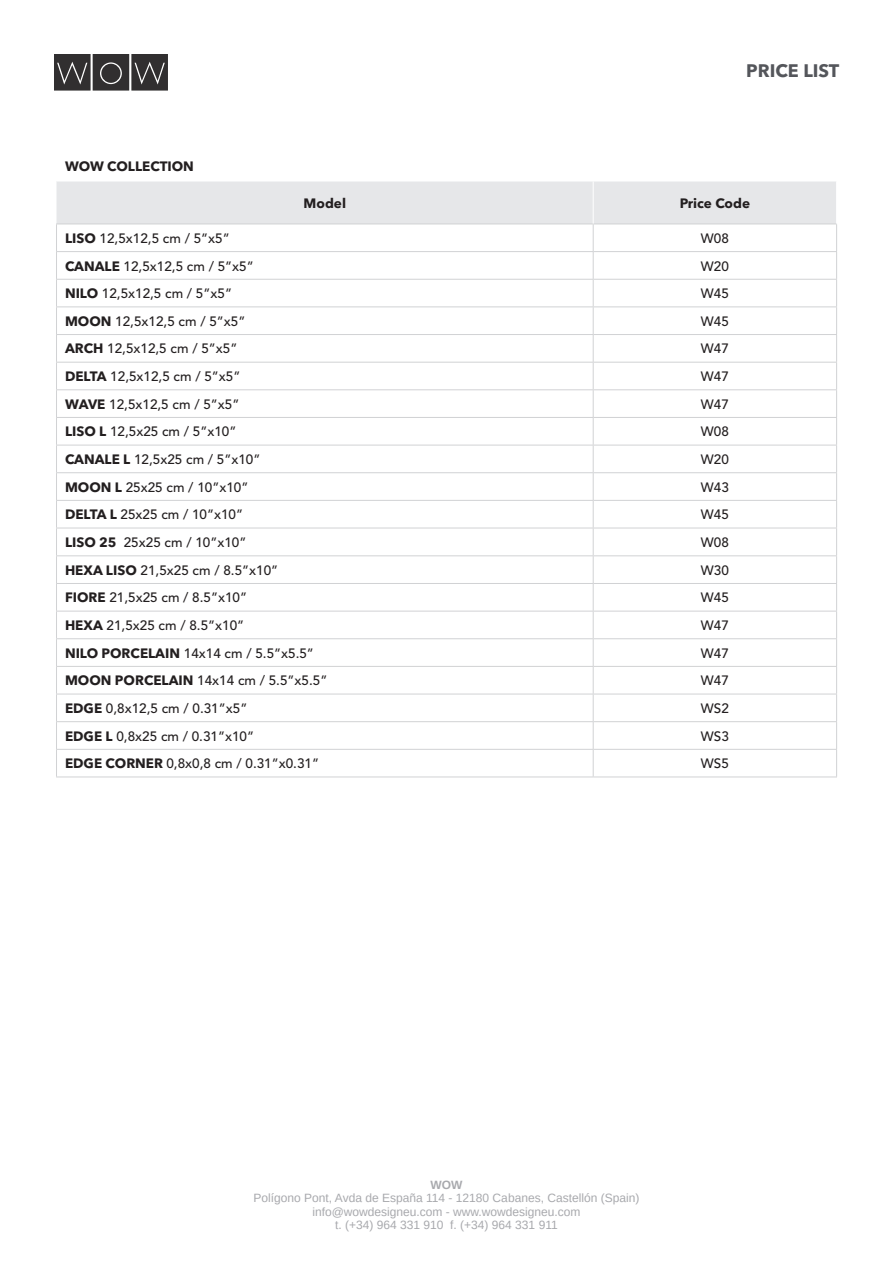
<style>
.page{position:relative;width:893px;height:1263px;background:#fff}
.page>*{position:absolute;margin:0;border:0;box-sizing:border-box;transform-origin:0 0}
.t1{font:700 18px "Avenir Next LT Pro";color:#54565b}
.t2{font:500 13.5px "Avenir LT Std";color:#231f20}
.t3{font:700 13.5px "Avenir Next LT Pro";color:#231f20}
.t4{font:12px/13.5px "Arimo";color:#a8a9ad;text-align:center}
.t5{font:700 12px "Arimo";color:#a8a9ad}
.s1{font-family:"Avenir Next LT Pro";font-weight:700}
</style>
<div class="page">
<svg style="left:54px;top:54px;width:114px;height:37px;background:#494748"></svg>
<svg style="left:56px;top:182px;width:781px;height:594px"></svg>
<hr style="left:56px;top:776px;width:537px;height:1px;background:#d1d2d4">
<hr style="left:593px;top:776px;width:244px;height:1px;background:#d1d2d4">
<hr style="left:593px;top:181px;width:1px;height:43px;background:#fff">
<hr style="left:836px;top:181px;width:1px;height:43px;background:#fff">
<p class="t3" style="left:65px;top:158px;width:130px">WOW COLLECTION</p>
<h1 class="t1" style="left:746px;top:59px;width:95px">PRICE LIST</h1>
<p class="t3" style="left:304px;top:195px;width:44px">Model</p>
<p class="t3" style="left:680px;top:195px;width:72px">Price Code</p>
<p class="t2" style="left:65px;top:230px;width:166px"><span class="s1">LISO</span> 12,5x12,5 cm / 5”x5”</p>
<p class="t2" style="left:701px;top:230px;width:29px">W08</p>
<p class="t2" style="left:65px;top:258px;width:190px"><span class="s1">CANALE</span> 12,5x12,5 cm / 5”x5”</p>
<p class="t2" style="left:701px;top:258px;width:29px">W20</p>
<p class="t2" style="left:65px;top:286px;width:168px"><span class="s1">NILO</span> 12,5x12,5 cm / 5”x5”</p>
<p class="t2" style="left:701px;top:286px;width:29px">W45</p>
<p class="t2" style="left:65px;top:313px;width:182px"><span class="s1">MOON</span> 12,5x12,5 cm / 5”x5”</p>
<p class="t2" style="left:701px;top:313px;width:29px">W45</p>
<p class="t2" style="left:65px;top:341px;width:174px"><span class="s1">ARCH</span> 12,5x12,5 cm / 5”x5”</p>
<p class="t2" style="left:701px;top:341px;width:29px">W47</p>
<p class="t2" style="left:65px;top:369px;width:177px"><span class="s1">DELTA</span> 12,5x12,5 cm / 5”x5”</p>
<p class="t2" style="left:701px;top:369px;width:29px">W47</p>
<p class="t2" style="left:65px;top:396px;width:176px"><span class="s1">WAVE</span> 12,5x12,5 cm / 5”x5”</p>
<p class="t2" style="left:701px;top:396px;width:29px">W47</p>
<p class="t2" style="left:65px;top:424px;width:173px"><span class="s1">LISO L</span> 12,5x25 cm / 5”x10”</p>
<p class="t2" style="left:701px;top:424px;width:29px">W08</p>
<p class="t2" style="left:65px;top:451px;width:197px"><span class="s1">CANALE L</span> 12,5x25 cm / 5”x10”</p>
<p class="t2" style="left:701px;top:451px;width:29px">W20</p>
<p class="t2" style="left:65px;top:479px;width:185px"><span class="s1">MOON L</span> 25x25 cm / 10”x10”</p>
<p class="t2" style="left:701px;top:479px;width:29px">W43</p>
<p class="t2" style="left:65px;top:507px;width:180px"><span class="s1">DELTA L</span> 25x25 cm / 10”x10”</p>
<p class="t2" style="left:701px;top:507px;width:29px">W45</p>
<p class="t2" style="left:65px;top:534px;width:183px"><span class="s1">LISO 25</span> 25x25 cm / 10”x10”</p>
<p class="t2" style="left:701px;top:534px;width:29px">W08</p>
<p class="t2" style="left:65px;top:562px;width:215px"><span class="s1">HEXA LISO</span> 21,5x25 cm / 8.5”x10”</p>
<p class="t2" style="left:701px;top:562px;width:29px">W30</p>
<p class="t2" style="left:65px;top:590px;width:184px"><span class="s1">FIORE</span> 21,5x25 cm / 8.5”x10”</p>
<p class="t2" style="left:701px;top:590px;width:29px">W45</p>
<p class="t2" style="left:65px;top:617px;width:181px"><span class="s1">HEXA</span> 21,5x25 cm / 8.5”x10”</p>
<p class="t2" style="left:701px;top:617px;width:29px">W47</p>
<p class="t2" style="left:65px;top:645px;width:250px"><span class="s1">NILO PORCELAIN</span> 14x14 cm / 5.5”x5.5”</p>
<p class="t2" style="left:701px;top:645px;width:29px">W47</p>
<p class="t2" style="left:65px;top:673px;width:264px"><span class="s1">MOON PORCELAIN</span> 14x14 cm / 5.5”x5.5”</p>
<p class="t2" style="left:701px;top:673px;width:29px">W47</p>
<p class="t2" style="left:65px;top:700px;width:184px"><span class="s1">EDGE</span> 0,8x12,5 cm / 0.31”x5”</p>
<p class="t2" style="left:701px;top:700px;width:29px">WS2</p>
<p class="t2" style="left:65px;top:728px;width:191px"><span class="s1">EDGE L</span> 0,8x25 cm / 0.31”x10”</p>
<p class="t2" style="left:701px;top:728px;width:29px">WS3</p>
<p class="t2" style="left:65px;top:756px;width:256px"><span class="s1">EDGE CORNER</span> 0,8x0,8 cm / 0.31”x0.31”</p>
<p class="t2" style="left:701px;top:756px;width:29px">WS5</p>
<p class="t5" style="left:430px;top:1176px;width:33px">WOW</p>
<p class="t4" style="left:254px;top:1191px;width:387px">Polígono Pont, Avda de España 114 - 12180 Cabanes, Castellón (Spain) info@wowdesigneu.com - www.wowdesigneu.com<br>t. (+34) 964 331 910 f. (+34) 964 331 911</p>
</div>
